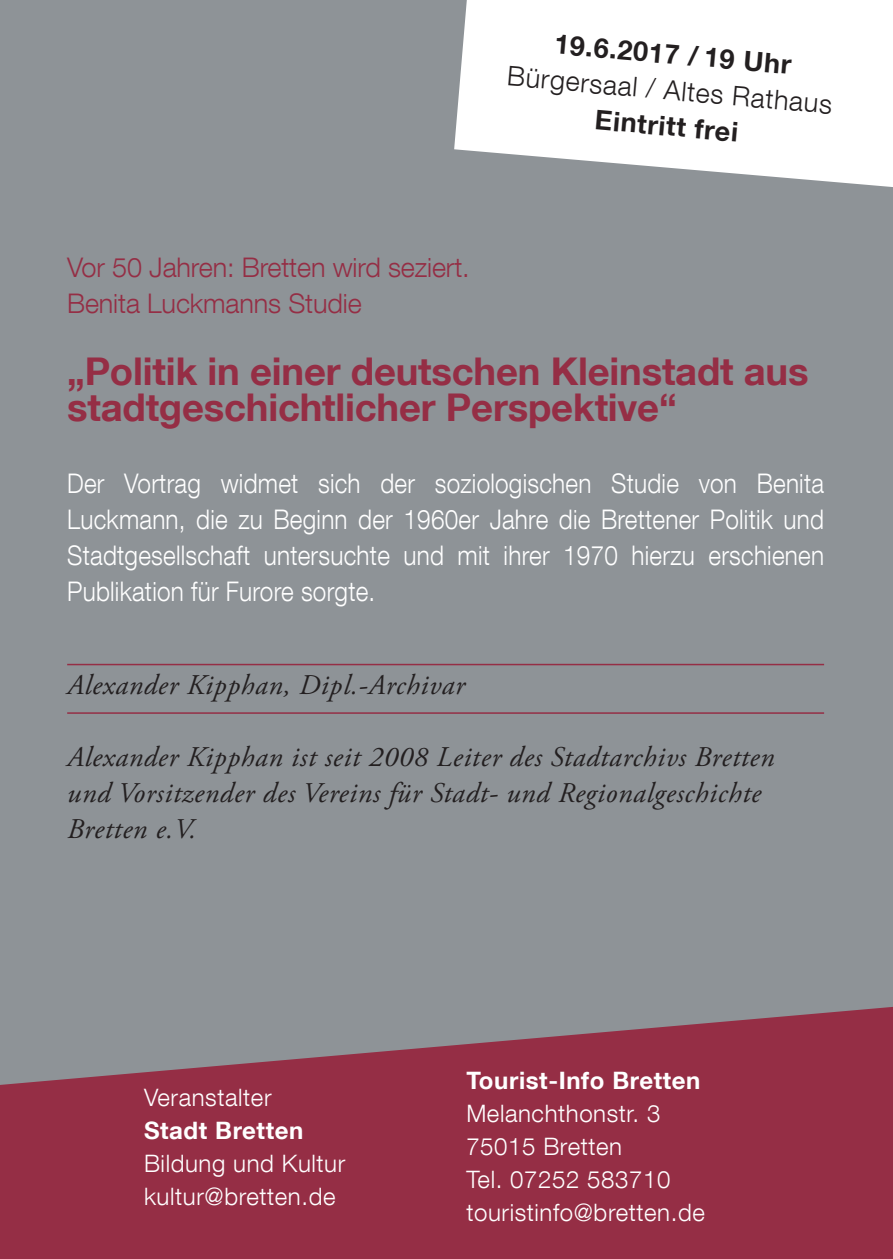
<style>
.page{position:relative;width:893px;height:1259px;background:#8e9397}
.page>*{position:absolute;margin:0;border:0;box-sizing:border-box;transform-origin:0 0}
.t1{font:700 38.1px/36px "Helvetica Neue LT Com";letter-spacing:-.005em;color:#952e45}
.t2{font:italic 28.5px/36px "Adobe Garamond Pro";letter-spacing:.025em;color:#231f20}
.t3{font:300 27px/36px "Helvetica Neue LT Com";letter-spacing:.01em;color:#fff;text-align:justify;scale:.9 1}
.t4{font:300 27px/36px "Helvetica Neue LT Com";letter-spacing:-.005em;color:#952e45}
.t5{font:700 27px "Helvetica Neue LT Com";color:#231f20}
.t6{font:300 27px "Helvetica Neue LT Com";color:#231f20}
.t7{font:300 24px/33px "Helvetica Neue LT Com";letter-spacing:.025em;color:#fff}
.t8{font:700 24px "Helvetica Neue LT Com";letter-spacing:.025em;color:#fff}
</style>
<div class="page">
<hr style="left:67px;top:664px;width:757px;height:1px;background:#952e45">
<hr style="left:67px;top:712px;width:757px;height:2px;background:#952e45">
<svg style="left:454px;top:0;width:439px;height:187px;background:#f2f2f3"></svg>
<svg style="left:0;top:1007px;width:893px;height:252px;fill:#952e45"></svg>
<p class="t5" style="left:556px;top:27px;width:239px;rotate:5deg">19.6.2017 / 19 Uhr</p>
<p class="t6" style="left:509px;top:59px;width:327px;rotate:5deg">Bürgersaal / Altes Rathaus</p>
<p class="t5" style="left:597px;top:103px;width:145px;rotate:5deg">Eintritt frei</p>
<p class="t4" style="left:67px;top:249px;width:404px">Vor 50 Jahren: Bretten wird seziert.<br>Benita Luckmanns Studie</p>
<h1 class="t1" style="left:67px;top:353px;width:743px">„Politik in einer deutschen Kleinstadt aus stadtgeschichtlicher Perspektive“</h1>
<p class="t3" style="left:67px;top:465px;width:842px">Der Vortrag widmet sich der soziologischen Studie von Benita Luckmann, die zu Beginn der 1960er Jahre die Brettener Politik und Stadtgesellschaft untersuchte und mit ihrer 1970 hierzu erschienen Publikation für Furore sorgte.</p>
<p class="t2" style="left:67px;top:668px;width:399px">Alexander Kipphan, Dipl.-Archivar</p>
<p class="t2" style="left:67px;top:740px;width:709px">Alexander Kipphan ist seit 2008 Leiter des Stadtarchivs Bretten und Vorsitzender des Vereins für Stadt- und Regionalgeschichte<br>Bretten e.V.</p>
<p class="t7" style="left:144px;top:1080px;width:129px">Veranstalter</p>
<p class="t8" style="left:144px;top:1115px;width:161px">Stadt Bretten</p>
<p class="t7" style="left:144px;top:1146px;width:203px">Bildung und Kultur kultur@bretten.de</p>
<p class="t8" style="left:466px;top:1065px;width:236px">Tourist-Info Bretten</p>
<p class="t7" style="left:466px;top:1096px;width:240px">Melanchthonstr. 3<br>75015 Bretten<br>Tel. 07252 583710 touristinfo@bretten.de</p>
</div>
